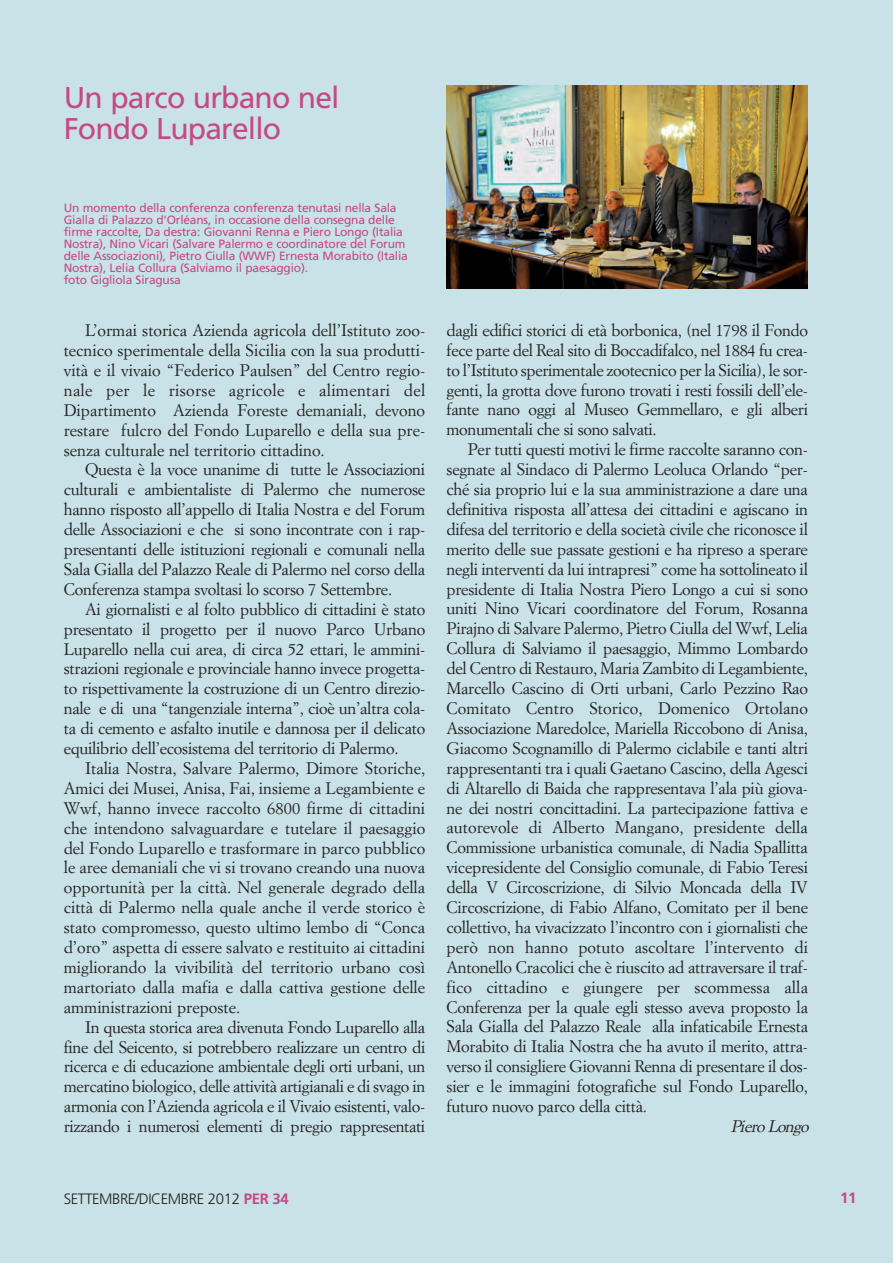
<style>
.page{position:relative;width:893px;height:1263px;background:#c8e2e7}
.page>*{position:absolute;margin:0;border:0;box-sizing:border-box;transform-origin:0 0}
.t1{font:30px/31.5px "Frutiger LT Std";letter-spacing:-.03em;color:#c64887}
.t2{font:16.5px/20px "Simoncini Garamond";letter-spacing:-.015em;color:#231f20;text-align:justify}
.t3{font:italic 16.5px "Simoncini Garamond";color:#231f20}
.t4{font:300 15px "Frutiger";letter-spacing:-.03em;color:#231f20}
.t5{font:700 15px "Frutiger";color:#c64887}
.t6{font:12px/12px "Frutiger LT Std";letter-spacing:-.015em;color:#c64887}
.s1{font-weight:700;color:#c64887}
</style>
<div class="page">
<img style="left:446px;top:85px;width:362px;height:203px">
<h1 class="t1" style="left:64px;top:84px;width:277px">Un parco urbano nel<br>Fondo Luparello</h1>
<p class="t6" style="left:64px;top:203px;width:346px">Un momento della conferenza conferenza tenutasi nella Sala Gialla di Palazzo d'Orléans, in occasione della consegna delle firme raccolte, Da destra: Giovanni Renna e Piero Longo (Italia Nostra), Nino Vicari (Salvare Palermo e coordinatore del Forum delle Associazioni), Pietro Ciulla (WWF) Ernesta Morabito (Italia Nostra), Lelia Collura (Salviamo il paesaggio).<br>foto Gigliola Siragusa</p>
<p class="t2" style="left:64px;top:322px;width:363px;text-indent:21px">L’ormai storica Azienda agricola dell’Istituto zoo&shy;tecnico sperimentale della Sicilia con la sua produtti&shy;vità e il vivaio “Federico Paulsen” del Centro regio&shy;nale per le risorse agricole e alimentari del Dipartimento Azienda Foreste demaniali, devono restare fulcro del Fondo Luparello e della sua pre&shy;senza culturale nel territorio cittadino.</p>
<p class="t2" style="left:64px;top:461px;width:363px;text-indent:21px">Questa è la voce unanime di tutte le Associazioni culturali e ambientaliste di Palermo che numerose hanno risposto all’appello di Italia Nostra e del Forum delle Associazioni e che si sono incontrate con i rap&shy;presentanti delle istituzioni regionali e comunali nella Sala Gialla del Palazzo Reale di Palermo nel corso della Conferenza stampa svoltasi lo scorso 7 Settembre.</p>
<p class="t2" style="left:64px;top:600px;width:363px;text-indent:21px">Ai giornalisti e al folto pubblico di cittadini è stato presentato il progetto per il nuovo Parco Urbano Luparello nella cui area, di circa 52 ettari, le ammini&shy;strazioni regionale e provinciale hanno invece progetta&shy;to rispettivamente la costruzione di un Centro direzio&shy;nale e di una “tangenziale interna”, cioè un’altra cola&shy;ta di cemento e asfalto inutile e dannosa per il delicato equilibrio dell’ecosistema del territorio di Palermo.</p>
<p class="t2" style="left:64px;top:759px;width:363px;text-indent:21px">Italia Nostra, Salvare Palermo, Dimore Storiche, Amici dei Musei, Anisa, Fai, insieme a Legambiente e Wwf, hanno invece raccolto 6800 firme di cittadini che intendono salvaguardare e tutelare il paesaggio del Fondo Luparello e trasformare in parco pubblico le aree demaniali che vi si trovano creando una nuova opportunità per la città. Nel generale degrado della città di Palermo nella quale anche il verde storico è stato compromesso, questo ultimo lembo di “Conca d’oro” aspetta di essere salvato e restituito ai cittadini migliorando la vivibilità del territorio urbano così martoriato dalla mafia e dalla cattiva gestione delle amministrazioni preposte.</p>
<p class="t2" style="left:64px;top:1018px;width:363px;text-indent:21px">In questa storica area divenuta Fondo Luparello alla fine del Seicento, si potrebbero realizzare un centro di ricerca e di educazione ambientale degli orti urbani, un mercatino biologico, delle attività artigianali e di svago in armonia con l’Azienda agricola e il Vivaio esistenti, valo&shy;rizzando i numerosi elementi di pregio rappresentati</p>
<p class="t2" style="left:446px;top:321px;width:363px">dagli edifici storici di età borbonica, (nel 1798 il Fondo fece parte del Real sito di Boccadifalco, nel 1884 fu crea&shy;to l’Istituto sperimentale zootecnico per la Sicilia), le sor&shy;genti, la grotta dove furono trovati i resti fossili dell’ele&shy;fante nano oggi al Museo Gemmellaro, e gli alberi monumentali che si sono salvati.</p>
<p class="t2" style="left:446px;top:441px;width:363px;text-indent:21px">Per tutti questi motivi le firme raccolte saranno con&shy;segnate al Sindaco di Palermo Leoluca Orlando “per&shy;ché sia proprio lui e la sua amministrazione a dare una definitiva risposta all’attesa dei cittadini e agiscano in difesa del territorio e della società civile che riconosce il merito delle sue passate gestioni e ha ripreso a sperare negli interventi da lui intrapresi” come ha sottolineato il presidente di Italia Nostra Piero Longo a cui si sono uniti Nino Vicari coordinatore del Forum, Rosanna Pirajno di Salvare Palermo, Pietro Ciulla del Wwf, Lelia Collura di Salviamo il paesaggio, Mimmo Lombardo del Centro di Restauro, Maria Zambito di Legambiente, Marcello Cascino di Orti urbani, Carlo Pezzino Rao Comitato Centro Storico, Domenico Ortolano Associazione Maredolce, Mariella Riccobono di Anisa, Giacomo Scognamillo di Palermo ciclabile e tanti altri rappresentanti tra i quali Gaetano Cascino, della Agesci di Altarello di Baida che rappresentava l’ala più giova&shy;ne dei nostri concittadini. La partecipazione fattiva e autorevole di Alberto Mangano, presidente della Commissione urbanistica comunale, di Nadia Spallitta vicepresidente del Consiglio comunale, di Fabio Teresi della V Circoscrizione, di Silvio Moncada della IV Circoscrizione, di Fabio Alfano, Comitato per il bene collettivo, ha vivacizzato l’incontro con i giornalisti che però non hanno potuto ascoltare l’intervento di Antonello Cracolici che è riuscito ad attraversare il traf&shy;fico cittadino e giungere per scommessa alla Conferenza per la quale egli stesso aveva proposto la Sala Gialla del Palazzo Reale alla infaticabile Ernesta Morabito di Italia Nostra che ha avuto il merito, attra&shy;verso il consigliere Giovanni Renna di presentare il dos&shy;sier e le immagini fotografiche sul Fondo Luparello, futuro nuovo parco della città.</p>
<p class="t3" style="left:731px;top:1119px;width:83px">PieroLongo</p>
<p class="t4" style="left:64px;top:1192px;width:227px">SETTEMBRE/DICEMBRE 2012 <span class="s1">PER 34</span></p>
<p class="t5" style="left:840px;top:1192px;width:18px">11</p>
</div>
